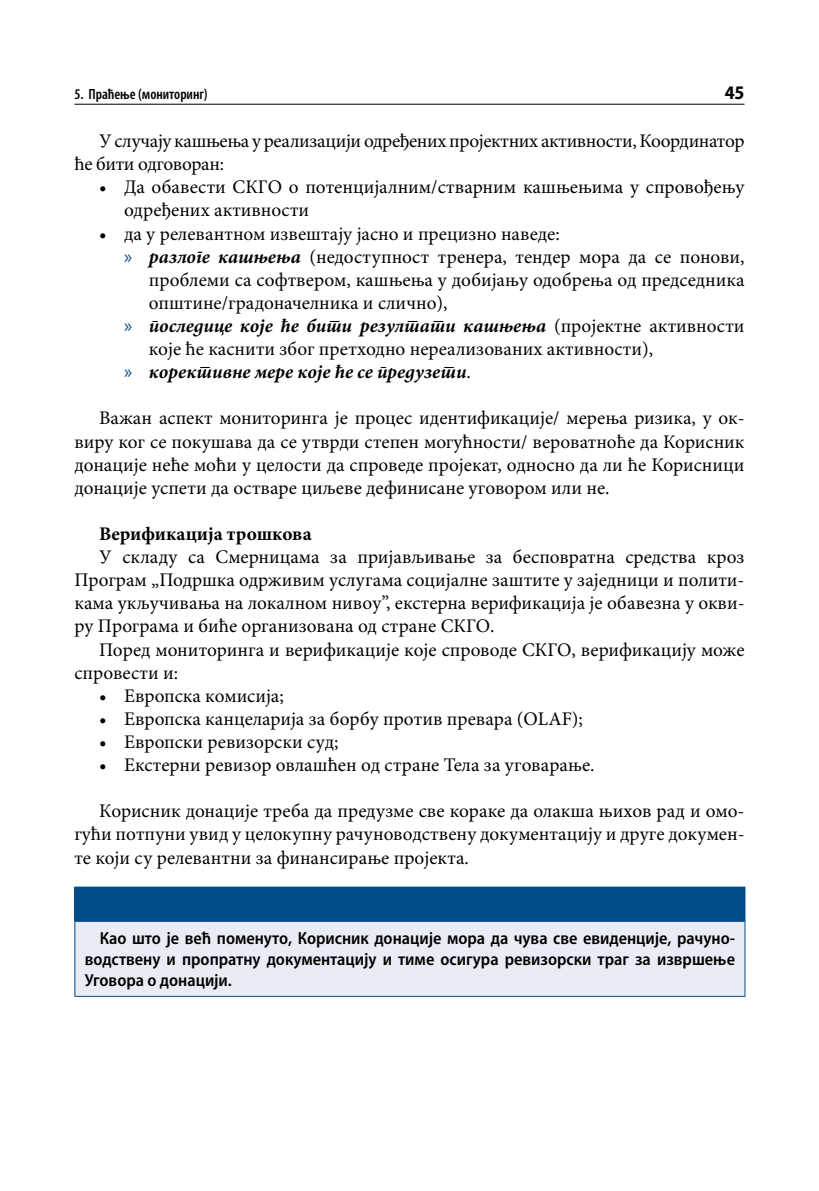
<style>
.page{position:relative;width:819px;height:1191px;background:#fff}
.page>*{position:absolute;margin:0;border:0;box-sizing:border-box;transform-origin:0 0}
.t1{font:19.25px/23.1px "Minion Pro";color:#000;text-align:justify}
.t2{font:italic 700 19.25px "Minion Pro";color:#000}
.t3{font:19.25px/23.1px "Minion Pro";letter-spacing:-.02em;color:#000}
.t4{font:700 19.25px "Minion Pro";color:#000}
.t5{font:700 semi-condensed 19.25px "Myriad Pro";color:#000}
.t6{font:600 semi-condensed 17.5px/21px "Myriad Pro";color:#000;text-align:justify}
.t7{font:600 condensed 14.88px "Myriad Pro";color:#000}
.s1{font-family:"Myriad Pro";color:#004b88}
.s2{font-weight:700;font-style:italic}
.s3{font-family:"Myriad Pro";font-weight:400;font-style:normal;color:#004b88}
.s4{font-weight:400;font-style:normal}
</style>
<div class="page">
<hr style="left:74px;top:104px;width:670px;height:1px;background:#000">
<div style="left:75px;top:887px;width:670px;height:34px;background:#004b88"></div>
<div style="left:75px;top:921px;width:670px;height:75px;background:#e9ecf4"></div>
<hr style="left:74px;top:886px;width:671px;height:1px;background:#004b88">
<hr style="left:74px;top:887px;width:1px;height:34px;background:#004b88">
<hr style="left:74px;top:921px;width:671px;height:1px;background:#004b88">
<hr style="left:74px;top:921px;width:1px;height:75px;background:#004b88">
<hr style="left:744px;top:921px;width:1px;height:75px;background:#004b88">
<hr style="left:74px;top:996px;width:671px;height:1px;background:#004b88">
<p class="t7" style="left:74px;top:86px;width:135px">5. Праћење (мониторинг)</p>
<p class="t5" style="left:724px;top:82px;width:21px">45</p>
<p class="t3" style="left:74px;top:130px;width:671px;text-indent:25px">У случају кашњења у реализацији одређених пројектних активности, Координатор ће бити одговоран:</p>
<p class="t1" style="left:124px;top:176px;width:622px;text-indent:-25px">• Да обавести СКГО о потенцијалним/стварним кашњењима у спровођењу одређених активности</p>
<p class="t1" style="left:99px;top:223px;width:462px">• да у релевантном извештају јасно и прецизно наведе:</p>
<p class="t1" style="left:124px;top:246px;width:622px"><span class="s1">»</span> <span class="s2">разлоге кашњења</span> (недоступност тренера, тендер мора да се понови,</p>
<p class="t1" style="left:149px;top:269px;width:597px">проблеми са софтвером, кашњења у добијању одобрења од председника</p>
<p class="t1" style="left:149px;top:292px;width:300px">општине/градоначелника и слично),</p>
<p class="t2" style="left:124px;top:314px;width:622px"><span class="s3">»</span> последице које ће бити резултати кашњења <span class="s4">(пројектне активности</span></p>
<p class="t1" style="left:149px;top:338px;width:505px">које ће каснити због претходно нереализованих активности),</p>
<p class="t2" style="left:124px;top:360px;width:348px"><span class="s3">»</span> корективне мере које ће се предузети<span class="s4">.</span></p>
<p class="t1" style="left:74px;top:407px;width:671px;text-indent:25px">Важан аспект мониторинга је процес идентификације/ мерења ризика, у ок&shy;виру ког се покушава да се утврди степен могућности/ вероватноће да Корисник донације неће моћи у целости да спроведе пројекат, односно да ли ће Корисници донације успети да остваре циљеве дефинисане уговором или не.</p>
<p class="t4" style="left:99px;top:522px;width:214px">Верификација трошкова</p>
<p class="t1" style="left:74px;top:546px;width:671px;text-indent:25px">У складу са Смерницама за пријављивање за бесповратна средства кроз Програм „Подршка одрживим услугама социјалне заштите у заједници и полити&shy;кама укључивања на локалном нивоу”, екстерна верификација је обавезна у окви&shy;ру Програма и биће организована од стране СКГО.</p>
<p class="t1" style="left:74px;top:638px;width:671px;text-indent:25px">Поред мониторинга и верификације које спроводе СКГО, верификацију може спровести и:</p>
<p class="t1" style="left:99px;top:685px;width:186px">• Европска комисија;</p>
<p class="t1" style="left:99px;top:708px;width:485px">• Европска канцеларија за борбу против превара (OLAF);</p>
<p class="t1" style="left:99px;top:731px;width:241px">• Европски ревизорски суд;</p>
<p class="t1" style="left:99px;top:754px;width:497px">• Екстерни ревизор овлашћен од стране Тела за уговарање.</p>
<p class="t1" style="left:74px;top:800px;width:671px;text-indent:25px">Корисник донације треба да предузме све кораке да олакша њихов рад и омо&shy;гући потпуни увид у целокупну рачуноводствену документацију и друге докумен&shy;те који су релевантни за финансирање пројекта.</p>
<p class="t6" style="left:85px;top:928px;width:651px;text-indent:15px">Као што је већ поменуто, Корисник донације мора да чува све евиденције, рачуно&shy;водствену и пропратну документацију и тиме осигура ревизорски траг за извршење Уговора о донацији.</p>
</div>
